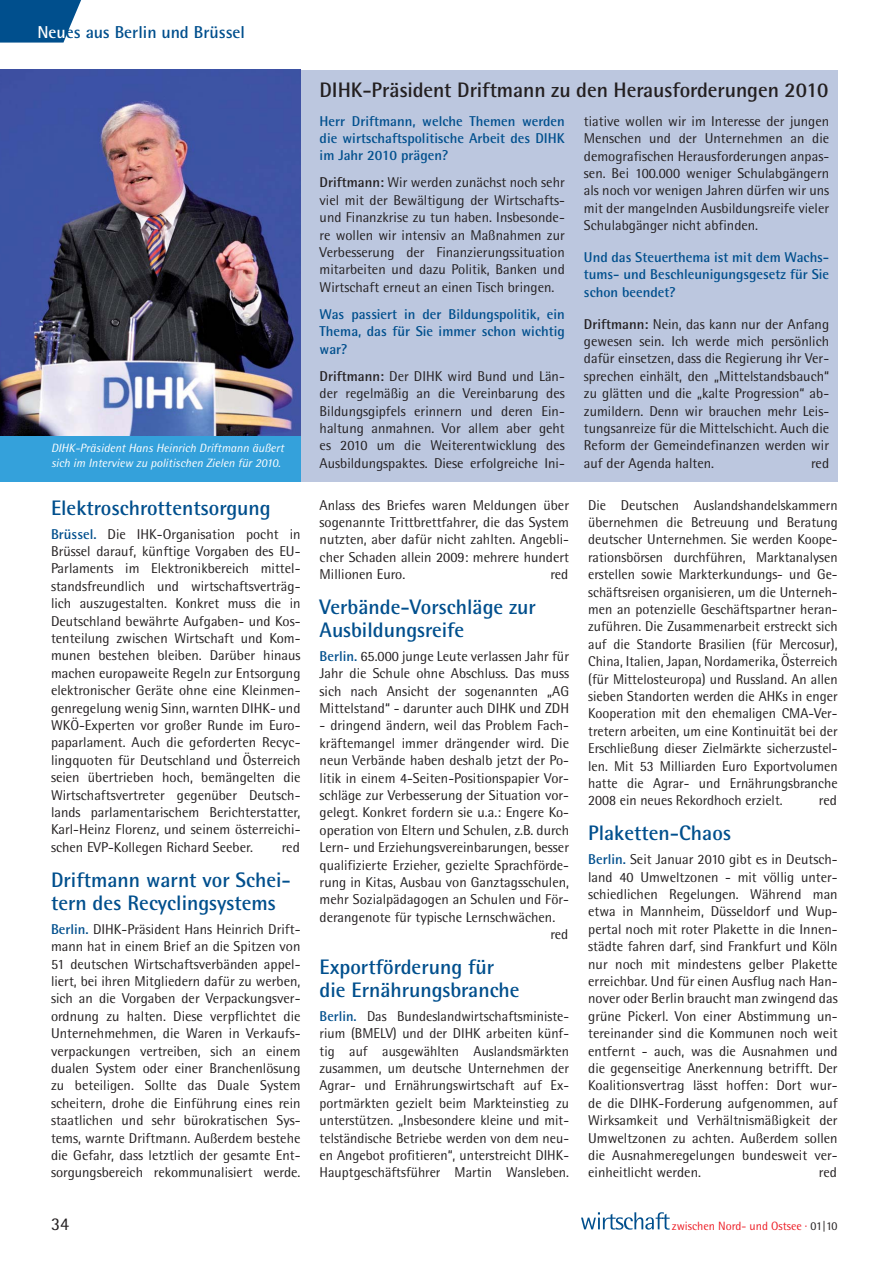
<style>
.page{position:relative;width:893px;height:1263px;background:#fff}
.page>*{position:absolute;margin:0;border:0;box-sizing:border-box;transform-origin:0 0}
.t1{font:700 21px/22.5px "Rotis Semi Sans";color:#004f8d}
.t2{font:700 21px "Rotis Semi Sans";letter-spacing:-.005em;color:#231f20}
.t3{font:18px "Rotis Semi Sans";color:#231f20}
.t4{font:700 17.25px "Rotis Semi Sans";color:#004f8d}
.t5{font:14.25px/17.4px "Rotis Semi Sans";color:#231f20;text-align:justify}
.t6{font:700 14.25px/17.4px "Rotis Semi Sans";color:#004f8d;text-align:justify}
.t7{font:italic 12px/15px "Rotis Semi Sans";color:#fff}
.t8{font:12px "Rotis Semi Sans";color:#ed1c24}
.s1{color:#fff}
.s2{font-weight:700;color:#004f8d}
.s3{font-weight:700}
.s4{color:#231f20}
</style>
<div class="page">
<svg style="left:0;top:0;width:81px;height:43px;background:#1d639a"></svg>
<svg style="left:581px;top:1212px;width:89px;height:18px"></svg>
<div style="left:0;top:70px;width:838px;height:411px;background:#bcc7df"></div>
<div style="left:0;top:430px;width:300px;height:51px;background:#34a1db"></div>
<img style="left:0;top:70px;width:300px;height:366px">
<p class="t4" style="left:37px;top:26px;width:209px"><span class="s1">Neu</span>es aus Berlin und Brüssel</p>
<p class="t7" style="left:51px;top:442px;width:235px">DIHK-Präsident Hans Heinrich Driftmann äußert sich im Interview zu politischen Zielen für 2010.</p>
<h1 class="t1" style="left:51px;top:498px;width:221px">Elektroschrottentsorgung</h1>
<p class="t5" style="left:51px;top:526px;width:251px"><span class="s2">Brüssel.</span> Die IHK-Organisation pocht in Brüssel darauf, künftige Vorgaben des EU-Parlaments im Elektronikbereich mittel&shy;standsfreundlich und wirtschaftsverträg&shy;lich auszugestalten. Konkret muss die in Deutschland bewährte Aufgaben- und Kos&shy;tenteilung zwischen Wirtschaft und Kom&shy;munen bestehen bleiben. Darüber hinaus machen europaweite Regeln zur Entsorgung elektronischer Geräte ohne eine Kleinmen&shy;genregelung wenig Sinn, warnten DIHK- und WKÖ-Experten vor großer Runde im Euro&shy;paparlament. Auch die geforderten Recyc&shy;lingquoten für Deutschland und Österreich seien übertrieben hoch, bemängelten die Wirtschaftsvertreter gegenüber Deutsch&shy;lands parlamentarischem Berichterstatter, Karl-Heinz Florenz, und seinem österreichi&shy;schen EVP-Kollegen Richard Seeber.</p>
<p class="t5" style="left:282px;top:840px;width:20px">red</p>
<h1 class="t1" style="left:51px;top:871px;width:241px">Driftmann warnt vor Schei&shy;tern des Recyclingsystems</h1>
<p class="t5" style="left:51px;top:922px;width:251px"><span class="s2">Berlin.</span> DIHK-Präsident Hans Heinrich Drift&shy;mann hat in einem Brief an die Spitzen von 51 deutschen Wirtschaftsverbänden appel&shy;liert, bei ihren Mitgliedern dafür zu werben, sich an die Vorgaben der Verpackungsver&shy;ordnung zu halten. Diese verpflichtet die Unternehmehmen, die Waren in Verkaufs&shy;verpackungen vertreiben, sich an einem dualen System oder einer Branchenlösung zu beteiligen. Sollte das Duale System scheitern, drohe die Einführung eines rein staatlichen und sehr bürokratischen Sys&shy;tems, warnte Driftmann. Außerdem bestehe die Gefahr, dass letztlich der gesamte Ent&shy;sorgungsbereich rekommunalisiert werde.</p>
<h1 class="t2" style="left:320px;top:83px;width:510px">DIHK-Präsident Driftmann zu den Herausforderungen 2010</h1>
<p class="t5" style="left:584px;top:114px;width:247px">tiative wollen wir im Interesse der jungen Menschen und der Unternehmen an die demografischen Herausforderungen anpas&shy;sen. Bei 100.000 weniger Schulabgängern als noch vor wenigen Jahren dürfen wir uns mit der mangelnden Ausbildungsreife vieler Schulabgänger nicht abfinden.</p>
<p class="t6" style="left:584px;top:250px;width:247px">Und das Steuerthema ist mit dem Wachs&shy;tums- und Beschleunigungsgesetz für Sie schon beendet?</p>
<p class="t5" style="left:584px;top:316px;width:247px"><span class="s3">Driftmann:</span> Nein, das kann nur der Anfang gewesen sein. Ich werde mich persönlich dafür einsetzen, dass die Regierung ihr Ver&shy;sprechen einhält, den „Mittelstandsbauch“ zu glätten und die „kalte Progression“ ab&shy;zumildern. Denn wir brauchen mehr Leis&shy;tungsanreize für die Mittelschicht. Auch die Reform der Gemeindefinanzen werden wir auf der Agenda halten.</p>
<p class="t6" style="left:320px;top:114px;width:247px">Herr Driftmann, welche Themen werden die wirtschaftspolitische Arbeit des DIHK im Jahr 2010 prägen?</p>
<p class="t5" style="left:320px;top:175px;width:247px"><span class="s3">Driftmann:</span> Wir werden zunächst noch sehr viel mit der Bewältigung der Wirtschafts&shy;und Finanzkrise zu tun haben. Insbesonde&shy;re wollen wir intensiv an Maßnahmen zur Verbesserung der Finanzierungssituation mitarbeiten und dazu Politik, Banken und Wirtschaft erneut an einen Tisch bringen.</p>
<p class="t6" style="left:320px;top:307px;width:247px">Was passiert in der Bildungspolitik, ein Thema, das für Sie immer schon wichtig war?</p>
<p class="t5" style="left:320px;top:369px;width:247px"><span class="s3">Driftmann:</span> Der DIHK wird Bund und Län&shy;der regelmäßig an die Vereinbarung des Bildungsgipfels erinnern und deren Ein&shy;haltung anmahnen. Vor allem aber geht es 2010 um die Weiterentwicklung des Ausbildungspaktes. Diese erfolgreiche Ini-</p>
<p class="t5" style="left:811px;top:456px;width:20px">red</p>
<p class="t5" style="left:320px;top:497px;width:251px">Anlass des Briefes waren Meldungen über sogenannte Trittbrettfahrer, die das System nutzten, aber dafür nicht zahlten. Angebli&shy;cher Schaden allein 2009: mehrere hundert Millionen Euro.</p>
<p class="t5" style="left:550px;top:567px;width:20px">red</p>
<h1 class="t1" style="left:320px;top:598px;width:218px">Verbände-Vorschläge zur<br>Ausbildungsreife</h1>
<p class="t5" style="left:320px;top:649px;width:251px"><span class="s2">Berlin.</span> 65.000 junge Leute verlassen Jahr für Jahr die Schule ohne Abschluss. Das muss sich nach Ansicht der sogenannten „AG Mittelstand“ - darunter auch DIHK und ZDH</p>
<p class="t5" style="left:320px;top:718px;width:251px">- dringend ändern, weil das Problem Fach-</p>
<p class="t5" style="left:320px;top:736px;width:251px">kräftemangel immer drängender wird. Die</p>
<p class="t5" style="left:320px;top:753px;width:251px">neun Verbände haben deshalb jetzt der Po-</p>
<p class="t5" style="left:320px;top:770px;width:251px">litik in einem 4-Seiten-Positionspapier Vor-</p>
<p class="t5" style="left:320px;top:788px;width:251px">schläge zur Verbesserung der Situation vor-</p>
<p class="t5" style="left:320px;top:805px;width:251px">gelegt. Konkret fordern sie u.a.: Engere Ko-</p>
<p class="t5" style="left:320px;top:823px;width:251px">operation von Eltern und Schulen, z.B. durch</p>
<p class="t5" style="left:320px;top:840px;width:251px">Lern- und Erziehungsvereinbarungen, besser</p>
<p class="t5" style="left:320px;top:857px;width:251px">qualifizierte Erzieher, gezielte Sprachförde-</p>
<p class="t5" style="left:320px;top:875px;width:251px">rung in Kitas, Ausbau von Ganztagsschulen,</p>
<p class="t5" style="left:320px;top:892px;width:251px">mehr Sozialpädagogen an Schulen und För-</p>
<p class="t5" style="left:320px;top:910px;width:237px">derangenote für typische Lernschwächen.</p>
<p class="t5" style="left:550px;top:927px;width:20px">red</p>
<h1 class="t1" style="left:320px;top:958px;width:202px">Exportförderung für die Ernährungsbranche</h1>
<p class="t5" style="left:320px;top:1009px;width:251px"><span class="s2">Berlin.</span> Das Bundeslandwirtschaftsministe&shy;rium (BMELV) und der DIHK arbeiten künf&shy;tig auf ausgewählten Auslandsmärkten zusammen, um deutsche Unternehmen der Agrar- und Ernährungswirtschaft auf Ex&shy;portmärkten gezielt beim Markteinstieg zu unterstützen. „Insbesondere kleine und mit&shy;telständische Betriebe werden von dem neu&shy;en Angebot profitieren“, unterstreicht DIHK-Hauptgeschäftsführer Martin Wansleben.</p>
<p class="t5" style="left:588px;top:497px;width:251px">Die Deutschen Auslandshandelskammern übernehmen die Betreuung und Beratung deutscher Unternehmen. Sie werden Koope&shy;rationsbörsen durchführen, Marktanalysen erstellen sowie Markterkundungs- und Ge&shy;schäftsreisen organisieren, um die Unterneh&shy;men an potenzielle Geschäftspartner heran&shy;zuführen. Die Zusammenarbeit erstreckt sich auf die Standorte Brasilien (für Mercosur), China, Italien, Japan, Nordamerika, Österreich (für Mittelosteuropa) und Russland. An allen sieben Standorten werden die AHKs in enger Kooperation mit den ehemaligen CMA-Ver&shy;tretern arbeiten, um eine Kontinuität bei der Erschließung dieser Zielmärkte sicherzustel&shy;len. Mit 53 Milliarden Euro Exportvolumen hatte die Agrar- und Ernährungsbranche 2008 ein neues Rekordhoch erzielt.</p>
<p class="t5" style="left:819px;top:793px;width:20px">red</p>
<h1 class="t1" style="left:588px;top:824px;width:145px">Plaketten-Chaos</h1>
<p class="t5" style="left:588px;top:852px;width:251px"><span class="s2">Berlin.</span> Seit Januar 2010 gibt es in Deutsch&shy;land 40 Umweltzonen - mit völlig unter&shy;schiedlichen Regelungen. Während man etwa in Mannheim, Düsseldorf und Wup&shy;pertal noch mit roter Plakette in die Innen&shy;städte fahren darf, sind Frankfurt und Köln nur noch mit mindestens gelber Plakette erreichbar. Und für einen Ausflug nach Han&shy;nover oder Berlin braucht man zwingend das grüne Pickerl. Von einer Abstimmung un&shy;tereinander sind die Kommunen noch weit entfernt - auch, was die Ausnahmen und die gegenseitige Anerkennung betrifft. Der Koalitionsvertrag lässt hoffen: Dort wur&shy;de die DIHK-Forderung aufgenommen, auf Wirksamkeit und Verhältnismäßigkeit der Umweltzonen zu achten. Außerdem sollen die Ausnahmeregelungen bundesweit ver&shy;einheitlicht werden.</p>
<p class="t5" style="left:819px;top:1165px;width:20px">red</p>
<p class="t3" style="left:51px;top:1217px;width:20px">34</p>
<p class="t8" style="left:672px;top:1221px;width:167px">zwischen Nord- und Ostsee · <span class="s4">01|10</span></p>
</div>
